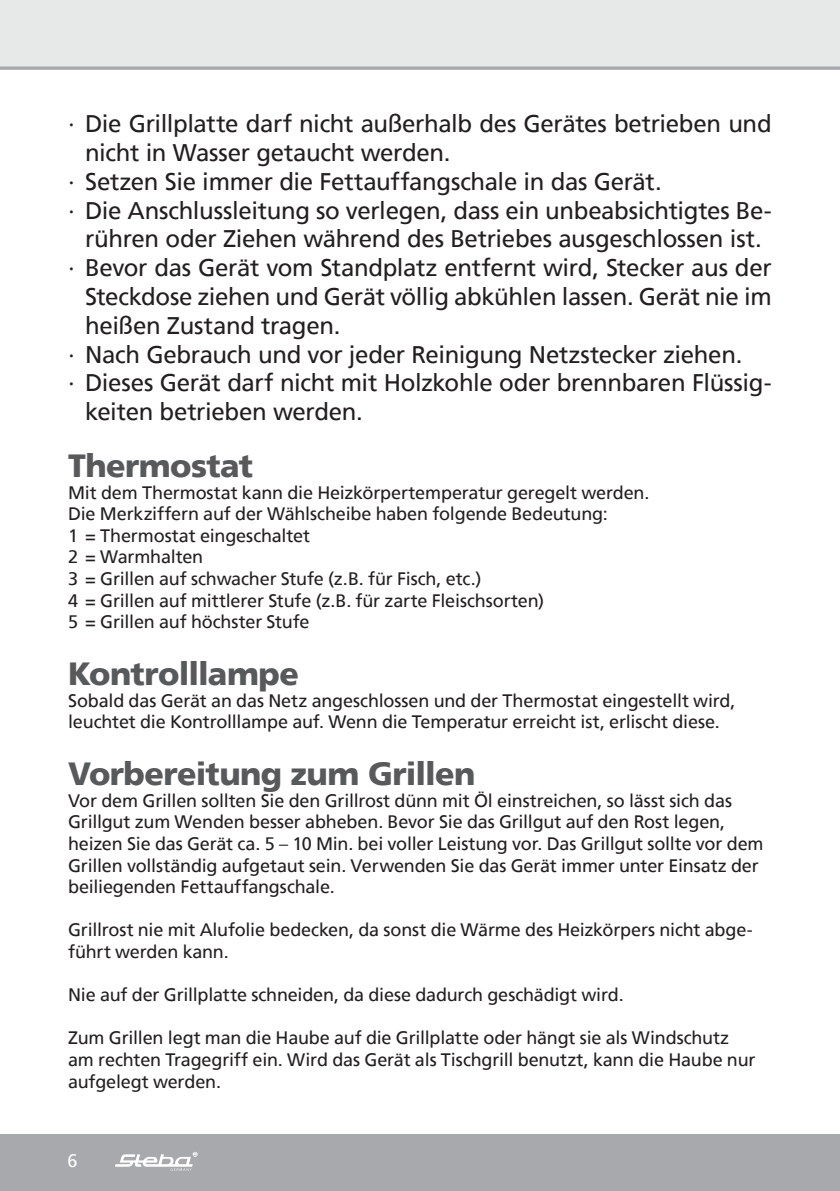
<style>
.page{position:relative;width:840px;height:1191px;background:#fff}
.page>*{position:absolute;margin:0;border:0;box-sizing:border-box;transform-origin:0 0}
.t1{font:900 32px "Frutiger";letter-spacing:-.02em;color:#58595b}
.t2{font:24px "Frutiger";letter-spacing:-.015em;color:#231f20}
.t3{font:18px/21.6px "Frutiger";letter-spacing:-.01em;color:#231f20}
.t4{font:18px "Frutiger";color:#fff}
</style>
<div class="page">
<div style="left:0;top:0;width:839px;height:68px;background:#e7e8e8"></div>
<div style="left:0;top:1134px;width:839px;height:57px;background:#a7a9ac"></div>
<svg style="left:115px;top:1152px;width:82px;height:18px"></svg>
<svg style="left:0;top:66px;width:839px;height:4px;fill:#afb1b3"></svg>
<h2 class="t2" style="left:68px;top:110px;width:704px">∙ Die Grillplatte darf nicht außerhalb des Gerätes betrieben und</h2>
<h2 class="t2" style="left:85px;top:138px;width:367px">nicht in Wasser getaucht werden.</h2>
<h2 class="t2" style="left:68px;top:167px;width:595px">∙ Setzen Sie immer die Fettauffangschale in das Gerät.</h2>
<h2 class="t2" style="left:68px;top:196px;width:705px">∙ Die Anschlussleitung so verlegen, dass ein unbeabsichtigtes Be-</h2>
<h2 class="t2" style="left:85px;top:225px;width:678px">rühren oder Ziehen während des Betriebes ausgeschlossen ist.</h2>
<h2 class="t2" style="left:68px;top:254px;width:704px">∙ Bevor das Gerät vom Standplatz entfernt wird, Stecker aus der</h2>
<h2 class="t2" style="left:85px;top:282px;width:687px">Steckdose ziehen und Gerät völlig abkühlen lassen. Gerät nie im</h2>
<h2 class="t2" style="left:85px;top:311px;width:257px">heißen Zustand tragen.</h2>
<h2 class="t2" style="left:68px;top:340px;width:675px">∙ Nach Gebrauch und vor jeder Reinigung Netzstecker ziehen.</h2>
<h2 class="t2" style="left:68px;top:369px;width:705px">∙ Dieses Gerät darf nicht mit Holzkohle oder brennbaren Flüssig-</h2>
<h2 class="t2" style="left:85px;top:398px;width:279px">keiten betrieben werden.</h2>
<h1 class="t1" style="left:68px;top:446px;width:186px">Thermostat</h1>
<p class="t3" style="left:68px;top:481px;width:582px">Mit dem Thermostat kann die Heizkörpertemperatur geregelt werden.<br>Die Merkziffern auf der Wählscheibe haben folgende Bedeutung:<br>1 = Thermostat eingeschaltet<br>2 = Warmhalten<br>3 = Grillen auf schwacher Stufe (z.B. für Fisch, etc.)<br>4 = Grillen auf mittlerer Stufe (z.B. für zarte Fleischsorten)<br>5 = Grillen auf höchster Stufe</p>
<h1 class="t1" style="left:68px;top:654px;width:232px">Kontrolllampe</h1>
<p class="t3" style="left:68px;top:689px;width:668px">Sobald das Gerät an das Netz angeschlossen und der Thermostat eingestellt wird, leuchtet die Kontrolllampe auf. Wenn die Temperatur erreicht ist, erlischt diese.</p>
<h1 class="t1" style="left:68px;top:754px;width:408px">Vorbereitung zum Grillen</h1>
<p class="t3" style="left:68px;top:789px;width:696px">Vor dem Grillen sollten Sie den Grillrost dünn mit Öl einstreichen, so lässt sich das Grillgut zum Wenden besser abheben. Bevor Sie das Grillgut auf den Rost legen, heizen Sie das Gerät ca. 5 – 10 Min. bei voller Leistung vor. Das Grillgut sollte vor dem Grillen vollständig aufgetaut sein. Verwenden Sie das Gerät immer unter Einsatz der beiliegenden Fettauffangschale.</p>
<p class="t3" style="left:68px;top:919px;width:685px">Grillrost nie mit Alufolie bedecken, da sonst die Wärme des Heizkörpers nicht abge&shy;führt werden kann.</p>
<p class="t3" style="left:68px;top:984px;width:556px">Nie auf der Grillplatte schneiden, da diese dadurch geschädigt wird.</p>
<p class="t3" style="left:68px;top:1027px;width:688px">Zum Grillen legt man die Haube auf die Grillplatte oder hängt sie als Windschutz am rechten Tragegriff ein. Wird das Gerät als Tischgrill benutzt, kann die Haube nur aufgelegt werden.</p>
<p class="t4" style="left:67px;top:1149px;width:12px">6</p>
</div>
